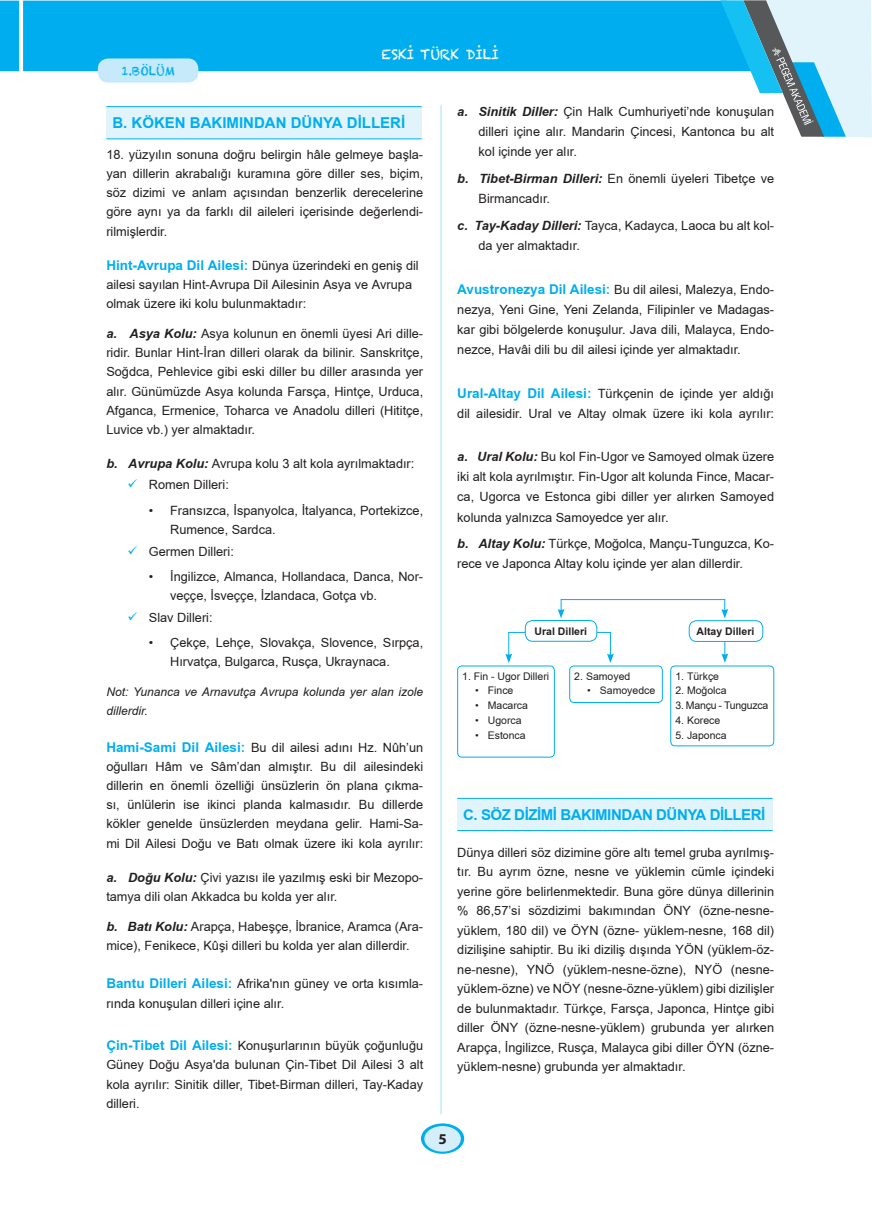
<style>
.page{position:relative;width:872px;height:1212px;background:#fff}
.page>*{position:absolute;margin:0;border:0;box-sizing:border-box;transform-origin:0 0}
.baslik_1{font:700 15px "TR Arial";letter-spacing:-.03em;color:#00aeef}
.baslik_1-2{font:700 15px "TR Arial";color:#00aeef}
.t1{font:700 15px "Myriad Pro";color:#231f20}
.t2{font:13.5px "Chalkduster";color:#fff}
.METİN{font:12.75px/19.2px "TR Arial";color:#231f20}
.baslik_3{font:12.75px/19.2px "TR Arial";color:#231f20}
.madde_imi_check{font:12.75px "TR Arial";color:#231f20}
.not{font:italic 12px/19.2px "TR Arial";color:#231f20}
.t3{font:12px "Chalkduster";color:#00aeef}
.t4{font:10.5px "TR Arial";color:#231f20}
.t5{font:700 10.5px "TR Arial";color:#231f20}
.t6{font:10.5px "TR Arial";letter-spacing:-.02em;color:#231f20}
.s1{font-weight:700;font-size:13.5px;color:#00aeef}
.s2{font-weight:700;font-style:italic}
</style>
<div class="page">
<svg style="left:421px;top:1123px;width:43px;height:31px"></svg>
<div style="left:424px;top:1126px;width:37px;height:25px;background:#d4effb;border-radius:50%"></div>
<div style="left:23px;top:1px;width:697px;height:70px;background:#00aeef"></div>
<svg style="left:0;top:1px;width:19px;height:70px"></svg>
<svg style="left:720px;top:0;width:152px;height:137px"></svg>
<div style="left:98px;top:58px;width:100px;height:25px;background:#c6eafa;border-radius:11px"></div>
<hr style="left:440px;top:105px;width:2px;height:1009px;background:#00aeef">
<div style="left:106px;top:107px;width:316px;height:32px;background:#e1f4fc"></div>
<hr style="left:106px;top:106px;width:316px;height:1px;background:#00aeef">
<hr style="left:106px;top:138px;width:316px;height:1px;background:#00aeef">
<div style="left:457px;top:666px;width:98px;height:91px;border:1px solid #00aeef;border-radius:4px"></div>
<div style="left:670px;top:666px;width:104px;height:80px;border:1px solid #00aeef;border-radius:4px"></div>
<div style="left:569px;top:666px;width:93px;height:37px;border:1px solid #00aeef;border-radius:4px"></div>
<div style="left:689px;top:620px;width:74px;height:22px;border:1px solid #00aeef;border-radius:8px"></div>
<div style="left:561px;top:599px;width:164px;height:13px;border:1px solid #00aeef"></div>
<svg style="left:557px;top:609px;width:7px;height:9px"></svg>
<svg style="left:721px;top:609px;width:7px;height:9px"></svg>
<div style="left:508px;top:632px;width:103px;height:24px;border:1px solid #00aeef"></div>
<svg style="left:505px;top:654px;width:7px;height:9px"></svg>
<svg style="left:607px;top:654px;width:7px;height:9px"></svg>
<svg style="left:721px;top:642px;width:7px;height:21px"></svg>
<div style="left:525px;top:620px;width:72px;height:21px;background:#fff;border-radius:8px"></div>
<div style="left:525px;top:620px;width:72px;height:22px;border:1px solid #00aeef;border-radius:8px"></div>
<div style="left:457px;top:798px;width:315px;height:32px;background:#e1f4fc"></div>
<hr style="left:457px;top:798px;width:315px;height:1px;background:#00aeef">
<hr style="left:457px;top:830px;width:315px;height:1px;background:#00aeef">
<p class="t2" style="left:381px;top:46px;width:119px">ESKİ TÜRK DİLİ</p>
<p class="t3" style="left:121px;top:64px;width:55px">1.BÖLÜM</p>
<p class="baslik_1-2" style="left:112px;top:113px;width:294px">B. KÖKEN BAKIMINDAN DÜNYA DİLLERİ</p>
<p class="METİN" style="left:106px;top:145px;width:318px;text-align:justify">18. yüzyılın sonuna doğru belirgin hâle gelmeye başla&shy;yan dillerin akrabalığı kuramına göre diller ses, biçim, söz dizimi ve anlam açısından benzerlik derecelerine göre aynı ya da farklı dil aileleri içerisinde değerlendi&shy;rilmişlerdir.</p>
<p class="baslik_3" style="left:106px;top:256px;width:314px"><span class="s1">Hint-Avrupa Dil Ailesi:</span> Dünya üzerindeki en geniş dil ailesi sayılan Hint-Avrupa Dil Ailesinin Asya ve Avrupa olmak üzere iki kolu bulunmaktadır:</p>
<p class="METİN" style="left:106px;top:324px;width:318px;text-align:justify"><span class="s2">a. Asya Kolu:</span> Asya kolunun en önemli üyesi Ari dille&shy;ridir. Bunlar Hint-İran dilleri olarak da bilinir. Sanskritçe, Soğdca, Pehlevice gibi eski diller bu diller arasında yer alır. Günümüzde Asya kolunda Farsça, Hintçe, Urduca, Afganca, Ermenice, Toharca ve Anadolu dilleri (Hititçe, Luvice vb.) yer almaktadır.</p>
<p class="METİN" style="left:106px;top:454px;width:309px"><span class="s2">b. Avrupa Kolu:</span> Avrupa kolu 3 alt kola ayrılmaktadır:</p>
<p class="madde_imi_check" style="left:149px;top:476px;width:82px">Romen Dilleri:</p>
<p class="METİN" style="left:170px;top:501px;width:254px;text-indent:-21px">• Fransızca, İspanyolca, İtalyanca, Portekizce,<br>Rumence, Sardca.</p>
<p class="madde_imi_check" style="left:149px;top:542px;width:87px">Germen Dilleri:</p>
<p class="METİN" style="left:170px;top:567px;width:254px;text-indent:-21px">• İngilizce, Almanca, Hollandaca, Danca, Nor&shy;veççe, İsveççe, İzlandaca, Gotça vb.</p>
<p class="madde_imi_check" style="left:149px;top:608px;width:65px">Slav Dilleri:</p>
<p class="METİN" style="left:170px;top:633px;width:254px;text-indent:-21px">• Çekçe, Lehçe, Slovakça, Slovence, Sırpça,<br>Hırvatça, Bulgarca, Rusça, Ukraynaca.</p>
<p class="not" style="left:106px;top:682px;width:318px">Not: Yunanca ve Arnavutça Avrupa kolunda yer alan izole dillerdir.</p>
<p class="baslik_3" style="left:106px;top:737px;width:318px;text-align:justify"><span class="s1">Hami-Sami Dil Ailesi:</span> Bu dil ailesi adını Hz. Nûh’un oğulları Hâm ve Sâm’dan almıştır. Bu dil ailesindeki dillerin en önemli özelliği ünsüzlerin ön plana çıkma&shy;sı, ünlülerin ise ikinci planda kalmasıdır. Bu dillerde kökler genelde ünsüzlerden meydana gelir. Hami-Sa&shy;mi Dil Ailesi Doğu ve Batı olmak üzere iki kola ayrılır:</p>
<p class="METİN" style="left:106px;top:867px;width:318px"><span class="s2">a. Doğu Kolu:</span> Çivi yazısı ile yazılmış eski bir Mezopo&shy;tamya dili olan Akkadca bu kolda yer alır.</p>
<p class="METİN" style="left:106px;top:917px;width:318px"><span class="s2">b. Batı Kolu:</span> Arapça, Habeşçe, İbranice, Aramca (Ara&shy;mice), Fenikece, Kûşi dilleri bu kolda yer alan dillerdir.</p>
<p class="baslik_3" style="left:106px;top:974px;width:318px"><span class="s1">Bantu Dilleri Ailesi:</span> Afrika'nın güney ve orta kısımla&shy;rında konuşulan dilleri içine alır.</p>
<p class="baslik_3" style="left:106px;top:1036px;width:318px;text-align:justify"><span class="s1">Çin-Tibet Dil Ailesi:</span> Konuşurlarının büyük çoğunluğu Güney Doğu Asya'da bulunan Çin-Tibet Dil Ailesi 3 alt kola ayrılır: Sinitik diller, Tibet-Birman dilleri, Tay-Kaday dilleri.</p>
<p class="METİN" style="left:478px;top:101px;width:297px;line-height:20.2px;text-align:justify;text-indent:-21px"><span class="s2">a. Sinitik Diller:</span> Çin Halk Cumhuriyeti’nde konuşulan dilleri içine alır. Mandarin Çincesi, Kantonca bu alt kol içinde yer alır.</p>
<p class="METİN" style="left:478px;top:168px;width:297px;line-height:20.2px;text-indent:-21px"><span class="s2">b. Tibet-Birman Dilleri:</span> En önemli üyeleri Tibetçe ve<br>Birmancadır.</p>
<p class="METİN" style="left:478px;top:215px;width:297px;line-height:20.2px;text-indent:-21px"><span class="s2">c. Tay-Kaday Dilleri:</span> Tayca, Kadayca, Laoca bu alt kol&shy;da yer almaktadır.</p>
<p class="baslik_3" style="left:457px;top:279px;width:318px;line-height:20.2px;text-align:justify"><span class="s1">Avustronezya Dil Ailesi:</span> Bu dil ailesi, Malezya, Endo&shy;nezya, Yeni Gine, Yeni Zelanda, Filipinler ve Madagas&shy;kar gibi bölgelerde konuşulur. Java dili, Malayca, Endo&shy;nezce, Havâi dili bu dil ailesi içinde yer almaktadır.</p>
<p class="baslik_3" style="left:457px;top:383px;width:318px;line-height:20.2px"><span class="s1">Ural-Altay Dil Ailesi:</span> Türkçenin de içinde yer aldığı dil ailesidir. Ural ve Altay olmak üzere iki kola ayrılır:</p>
<p class="METİN" style="left:457px;top:446px;width:318px;line-height:20.2px;text-align:justify"><span class="s2">a. Ural Kolu:</span> Bu kol Fin-Ugor ve Samoyed olmak üzere iki alt kola ayrılmıştır. Fin-Ugor alt kolunda Fince, Macar&shy;ca, Ugorca ve Estonca gibi diller yer alırken Samoyed kolunda yalnızca Samoyedce yer alır.</p>
<p class="METİN" style="left:457px;top:533px;width:318px;line-height:20.2px"><span class="s2">b. Altay Kolu:</span> Türkçe, Moğolca, Mançu-Tunguzca, Ko&shy;rece ve Japonca Altay kolu içinde yer alan dillerdir.</p>
<p class="t5" style="left:534px;top:624px;width:54px">Ural Dilleri</p>
<p class="t5" style="left:696px;top:624px;width:59px">Altay Dilleri</p>
<p class="t4" style="left:462px;top:669px;width:88px">1. Fin - Ugor Dilleri</p>
<p class="t4" style="left:475px;top:683px;width:40px">• Fince</p>
<p class="t4" style="left:475px;top:698px;width:55px">• Macarca</p>
<p class="t4" style="left:475px;top:713px;width:48px">• Ugorca</p>
<p class="t4" style="left:475px;top:728px;width:52px">• Estonca</p>
<p class="t4" style="left:574px;top:669px;width:58px">2. Samoyed</p>
<p class="t4" style="left:587px;top:683px;width:70px">• Samoyedce</p>
<p class="t4" style="left:675px;top:669px;width:45px">1. Türkçe</p>
<p class="t4" style="left:675px;top:683px;width:53px">2. Moğolca</p>
<p class="t6" style="left:675px;top:698px;width:94px">3. Mançu - Tunguzca</p>
<p class="t4" style="left:675px;top:713px;width:46px">4. Korece</p>
<p class="t4" style="left:675px;top:728px;width:53px">5. Japonca</p>
<p class="baslik_1" style="left:463px;top:804px;width:303px">C. SÖZ DİZİMİ BAKIMINDAN DÜNYA DİLLERİ</p>
<p class="METİN" style="left:457px;top:842px;width:318px;text-align:justify">Dünya dilleri söz dizimine göre altı temel gruba ayrılmış&shy;tır. Bu ayrım özne, nesne ve yüklemin cümle içindeki yerine göre belirlenmektedir. Buna göre dünya dillerinin % 86,57’si sözdizimi bakımından ÖNY (özne-nesne&shy;yüklem, 180 dil) ve ÖYN (özne- yüklem-nesne, 168 dil) dizilişine sahiptir. Bu iki diziliş dışında YÖN (yüklem-öz&shy;ne-nesne), YNÖ (yüklem-nesne-özne), NYÖ (nesne&shy;yüklem-özne) ve NÖY (nesne-özne-yüklem) gibi dizilişler de bulunmaktadır. Türkçe, Farsça, Japonca, Hintçe gibi diller ÖNY (özne-nesne-yüklem) grubunda yer alırken Arapça, İngilizce, Rusça, Malayca gibi diller ÖYN (özne&shy;yüklem-nesne) grubunda yer almaktadır.</p>
<p class="t1" style="left:438px;top:1129px;width:10px">5</p>
</div>
